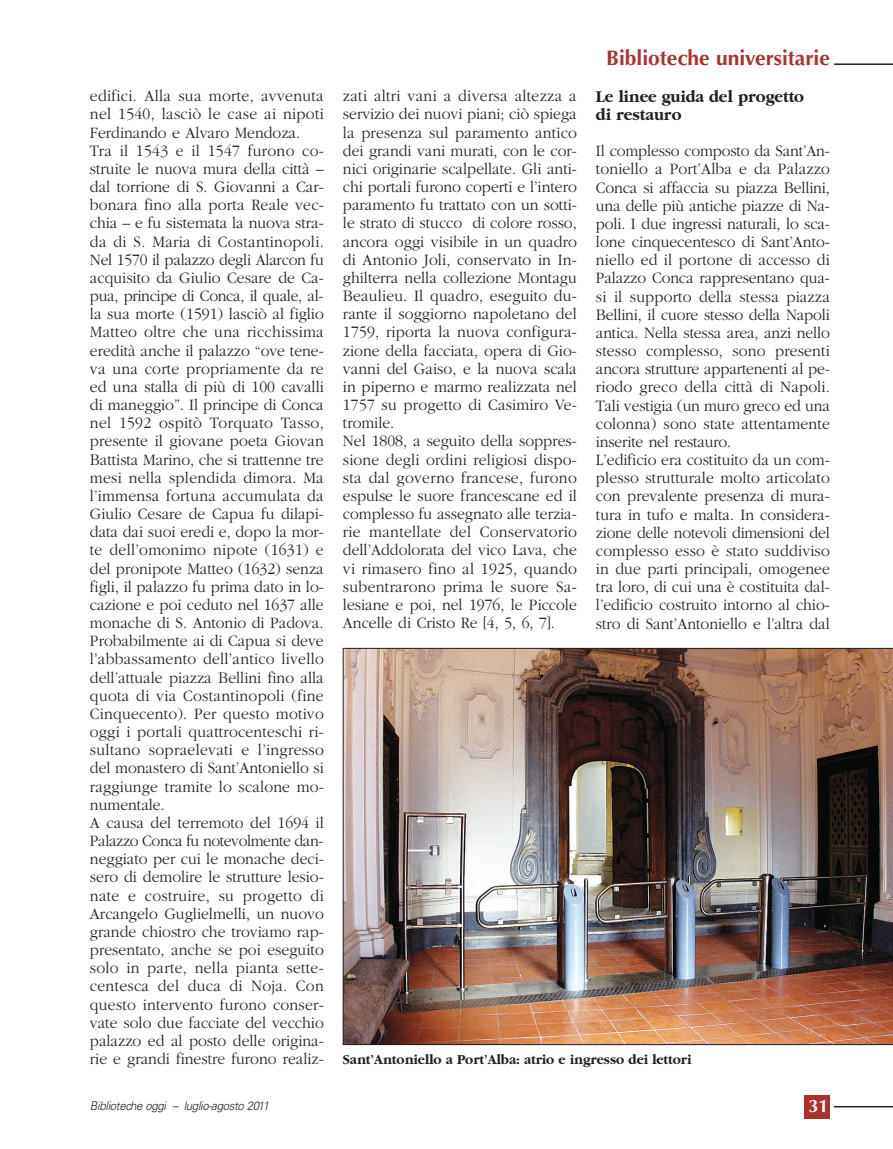
<style>
.page{position:relative;width:893px;height:1149px;background:#fff}
.page>*{position:absolute;margin:0;border:0;box-sizing:border-box;transform-origin:0 0}
.t1{font:700 21px "Optima";color:#ac312d}
.t2{font:700 18px "Optima";color:#fff}
.t3{font:700 17.25px/18.1px "Garamond";color:#231f20;scale:.95 1}
.t4{font:300 16.5px/18.1px "Garamond";color:#231f20;scale:.95 1}
.t5{font:700 14.25px "Garamond";color:#231f20;scale:.95 1}
.t6{font:italic 300 12px "Univers";letter-spacing:-.03em;color:#231f20;scale:.95 1}
</style>
<div class="page">
<div style="left:804px;top:1094px;width:26px;height:23px;background:#ac312d"></div>
<hr style="left:834px;top:1105px;width:59px;height:2px;background:#231f20">
<hr style="left:834px;top:63px;width:59px;height:2px;background:#231f20">
<img style="left:343px;top:648px;width:550px;height:396px">
<p class="t1" style="left:606px;top:49px;width:225px">Biblioteche universitarie</p>
<p class="t4" style="left:90px;top:88px;width:248px">edifici. Alla sua morte, avvenuta nel 1540, lasciò le case ai nipoti Ferdinando e Alvaro Mendoza.<br>Tra il 1543 e il 1547 furono co&shy;struite le nuova mura della città – dal torrione di S. Giovanni a Car&shy;bonara fino alla porta Reale vec&shy;chia – e fu sistemata la nuova stra&shy;da di S. Maria di Costantinopoli.<br>Nel 1570 il palazzo degli Alarcon fu acquisito da Giulio Cesare de Ca&shy;pua, principe di Conca, il quale, al&shy;la sua morte (1591) lasciò al figlio Matteo oltre che una ricchissima eredità anche il palazzo “ove tene&shy;va una corte propriamente da re ed una stalla di più di 100 cavalli di maneggio”. Il principe di Conca nel 1592 ospitò Torquato Tasso, presente il giovane poeta Giovan Battista Marino, che si trattenne tre mesi nella splendida dimora. Ma l’immensa fortuna accumulata da Giulio Cesare de Capua fu dilapi&shy;data dai suoi eredi e, dopo la mor&shy;te dell’omonimo nipote (1631) e del pronipote Matteo (1632) senza figli, il palazzo fu prima dato in lo&shy;cazione e poi ceduto nel 1637 alle monache di S. Antonio di Padova.<br>Probabilmente ai di Capua si deve l’abbassamento dell’antico livello dell’attuale piazza Bellini fino alla quota di via Costantinopoli (fine Cinquecento). Per questo motivo oggi i portali quattrocenteschi ri&shy;sultano sopraelevati e l’ingresso del monastero di Sant’Antoniello si raggiunge tramite lo scalone mo&shy;numentale.<br>A causa del terremoto del 1694 il Palazzo Conca fu notevolmente dan&shy;neggiato per cui le monache deci&shy;sero di demolire le strutture lesio&shy;nate e costruire, su progetto di Arcangelo Guglielmelli, un nuovo grande chiostro che troviamo rap&shy;presentato, anche se poi eseguito solo in parte, nella pianta sette&shy;centesca del duca di Noja. Con questo intervento furono conser&shy;vate solo due facciate del vecchio palazzo ed al posto delle origina&shy;rie e grandi finestre furono realiz-</p>
<p class="t4" style="left:343px;top:88px;width:248px">zati altri vani a diversa altezza a servizio dei nuovi piani; ciò spiega la presenza sul paramento antico dei grandi vani murati, con le cor&shy;nici originarie scalpellate. Gli anti&shy;chi portali furono coperti e l’intero paramento fu trattato con un sotti&shy;le strato di stucco di colore rosso, ancora oggi visibile in un quadro di Antonio Joli, conservato in In&shy;ghilterra nella collezione Montagu Beaulieu. Il quadro, eseguito du&shy;rante il soggiorno napoletano del 1759, riporta la nuova configura&shy;zione della facciata, opera di Gio&shy;vanni del Gaiso, e la nuova scala in piperno e marmo realizzata nel 1757 su progetto di Casimiro Ve&shy;tromile.<br>Nel 1808, a seguito della soppres&shy;sione degli ordini religiosi dispo&shy;sta dal governo francese, furono espulse le suore francescane ed il complesso fu assegnato alle terzia&shy;rie mantellate del Conservatorio dell’Addolorata del vico Lava, che vi rimasero fino al 1925, quando subentrarono prima le suore Sa&shy;lesiane e poi, nel 1976, le Piccole Ancelle di Cristo Re [4, 5, 6, 7].</p>
<p class="t3" style="left:596px;top:89px;width:221px">Le linee guida del progetto di restauro</p>
<p class="t4" style="left:596px;top:143px;width:248px">Il complesso composto da Sant’An&shy;toniello a Port’Alba e da Palazzo Conca si affaccia su piazza Bellini, una delle più antiche piazze di Na&shy;poli. I due ingressi naturali, lo sca&shy;lone cinquecentesco di Sant’Anto&shy;niello ed il portone di accesso di Palazzo Conca rappresentano qua&shy;si il supporto della stessa piazza Bellini, il cuore stesso della Napoli antica. Nella stessa area, anzi nello stesso complesso, sono presenti ancora strutture appartenenti al pe&shy;riodo greco della città di Napoli.<br>Tali vestigia (un muro greco ed una colonna) sono state attentamente inserite nel restauro.<br>L’edificio era costituito da un com&shy;plesso strutturale molto articolato con prevalente presenza di mura&shy;tura in tufo e malta. In considera&shy;zione delle notevoli dimensioni del complesso esso è stato suddiviso in due parti principali, omogenee tra loro, di cui una è costituita dal&shy;l’edificio costruito intorno al chio&shy;stro di Sant’Antoniello e l’altra dal</p>
<p class="t5" style="left:343px;top:1053px;width:368px">Sant’Antoniello a Port’Alba: atrio e ingresso dei lettori</p>
<p class="t6" style="left:90px;top:1101px;width:190px">Biblioteche oggi – luglio-agosto 2011</p>
<p class="t2" style="left:808px;top:1097px;width:22px">31</p>
</div>
